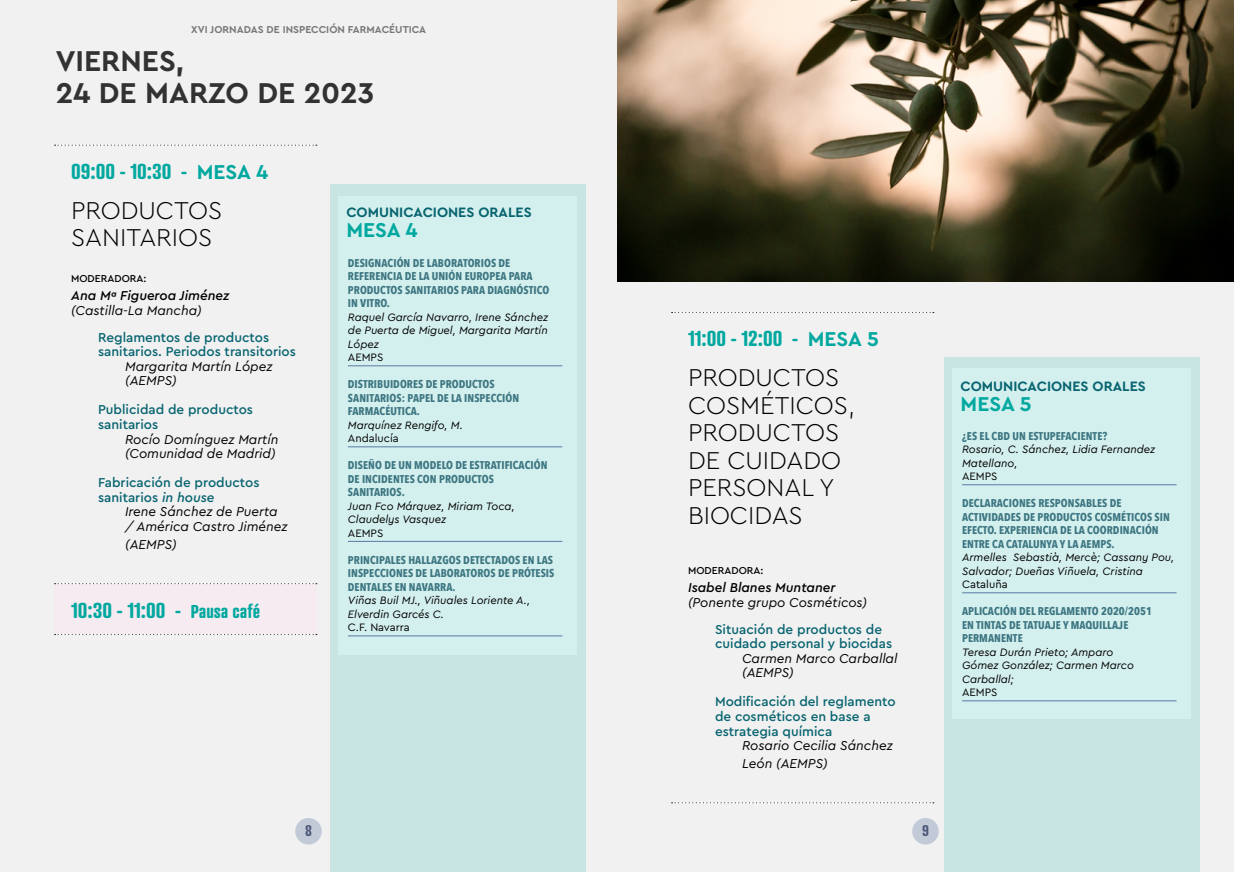
<style>
.page{position:relative;width:1234px;height:872px;background:#fff}
.page>*{position:absolute;margin:0;border:0;box-sizing:border-box;transform-origin:0 0}
.t1{font:700 30px/32.4px "Cera Pro";color:#333232}
.t2{font:300 25.5px/27.5px "Cera Pro";color:#000}
.t3{font:700 21px "Atrament";color:#00a89f}
.t4{font:700 21px "Cera Pro";color:#00a89f}
.t5{font:700 15px "Atrament";color:#1f2951}
.t6{font:700 14.25px "Cera Pro";color:#076470}
.t7{font:500 13.5px/14.5px "Cera Pro";color:#076470}
.t8{font:italic 13.5px/14.5px "Cera Pro";color:#000}
.t9{font:italic 500 13.5px "Cera Pro";color:#000}
.t10{font:700 11.25px/13.5px "Avenir Next Condensed";letter-spacing:.005em;color:#3d7682}
.t11{font:italic 11.25px/13.5px "Cera Pro";color:#000}
.t12{font:11.25px "Cera Pro";color:#000}
.t13{font:700 10.5px "Cera Pro";color:#797979}
.t14{font:500 10.5px "Cera Pro";color:#000}
.s1{font-family:"Cera Pro"}
.s2{font-style:italic}
.s3{font-size:18px}
</style>
<div class="page">
<div style="left:0;top:0;width:1233px;height:872px;background:#f1f1f1"></div>
<div style="left:54px;top:583px;width:262px;height:51px;background:#f5ebf1"></div>
<svg style="left:55px;top:583px;width:262px;height:1px"></svg>
<svg style="left:55px;top:634px;width:262px;height:1px"></svg>
<svg style="left:55px;top:145px;width:262px;height:1px"></svg>
<img style="left:617px;top:0;width:616px;height:281px">
<div style="left:330px;top:184px;width:255px;height:688px;background:#d4f0ee"></div>
<hr style="left:348px;top:365px;width:214px;height:1px;background:#5978a6">
<hr style="left:348px;top:446px;width:214px;height:1px;background:#5978a6">
<hr style="left:348px;top:541px;width:214px;height:1px;background:#5978a6">
<hr style="left:348px;top:635px;width:214px;height:1px;background:#5978a6">
<div style="left:944px;top:357px;width:255px;height:515px;background:#d4f0ee"></div>
<hr style="left:961px;top:484px;width:215px;height:1px;background:#5978a6">
<hr style="left:961px;top:592px;width:215px;height:1px;background:#5978a6">
<hr style="left:961px;top:700px;width:215px;height:1px;background:#5978a6">
<svg style="left:671px;top:312px;width:262px;height:1px"></svg>
<svg style="left:671px;top:802px;width:262px;height:1px"></svg>
<p class="t13" style="left:191px;top:22px;width:236px">XVI JORNADAS DE INSPECCIÓN FARMACÉUTICA</p>
<h1 class="t1" style="left:56px;top:44px;width:320px">VIERNES,<br>24 DE MARZO DE 2023</h1>
<h3 class="t3" style="left:71px;top:158px;width:198px">09:00 - 10:30 - <span class="s1">MESA 4</span></h3>
<h2 class="t2" style="left:71px;top:195px;width:153px">PRODUCTOS<br>SANITARIOS</h2>
<p class="t14" style="left:71px;top:271px;width:77px">MODERADORA:</p>
<p class="t9" style="left:71px;top:287px;width:160px">Ana Mª Figueroa Jiménez</p>
<p class="t8" style="left:71px;top:302px;width:132px">(Castilla-La Mancha)</p>
<p class="t7" style="left:98px;top:329px;width:199px">Reglamentos de productos sanitarios. Periodos transitorios</p>
<p class="t8" style="left:125px;top:358px;width:149px">Margarita Martín López (AEMPS)</p>
<p class="t7" style="left:98px;top:402px;width:156px">Publicidad de productos sanitarios</p>
<p class="t8" style="left:125px;top:431px;width:155px">Rocío Domínguez Martín (Comunidad de Madrid)</p>
<p class="t7" style="left:98px;top:475px;width:163px">Fabricación de productos sanitarios <span class="s2">in house</span></p>
<p class="t8" style="left:125px;top:504px;width:164px">Irene Sánchez de Puerta / América Castro Jiménez</p>
<p class="t8" style="left:125px;top:536px;width:53px">(AEMPS)</p>
<h3 class="t3" style="left:71px;top:596px;width:191px">10:30 - 11:00 - <span class="s3">Pausa café</span></h3>
<p class="t6" style="left:346px;top:203px;width:187px">COMUNICACIONES ORALES</p>
<h3 class="t4" style="left:346px;top:215px;width:73px">MESA 4</h3>
<p class="t10" style="left:348px;top:256px;width:203px">DESIGNACIÓN DE LABORATORIOS DE<br>REFERENCIA DE LA UNIÓN EUROPEA PARA<br>PRODUCTOS SANITARIOS PARA DIAGNÓSTICO<br>IN VITRO.</p>
<p class="t11" style="left:348px;top:310px;width:202px;text-align:justify">Raquel García Navarro, Irene Sánchez de Puerta de Miguel, Margarita Martín López</p>
<p class="t12" style="left:348px;top:350px;width:37px">AEMPS</p>
<p class="t10" style="left:348px;top:377px;width:173px">DISTRIBUIDORES DE PRODUCTOS<br>SANITARIOS: PAPEL DE LA INSPECCIÓN<br>FARMACÉUTICA.</p>
<p class="t11" style="left:348px;top:418px;width:116px">Marquínez Rengifo, M.</p>
<p class="t12" style="left:348px;top:431px;width:52px">Andalucía</p>
<p class="t10" style="left:348px;top:458px;width:201px">DISEÑO DE UN MODELO DE ESTRATIFICACIÓN<br>DE INCIDENTES CON PRODUCTOS<br>SANITARIOS.</p>
<p class="t11" style="left:348px;top:499px;width:168px">Juan Fco Márquez, Miriam Toca,<br>Claudelys Vasquez</p>
<p class="t12" style="left:348px;top:525px;width:37px">AEMPS</p>
<p class="t10" style="left:348px;top:553px;width:208px">PRINCIPALES HALLAZGOS DETECTADOS EN LAS<br>INSPECCIONES DE LABORATOROS DE PRÓTESIS<br>DENTALES EN NAVARRA.</p>
<p class="t11" style="left:348px;top:593px;width:184px">Viñas Buil MJ., Viñuales Loriente A.,<br>Elverdin Garcés C.</p>
<p class="t12" style="left:348px;top:620px;width:63px">C.F. Navarra</p>
<h3 class="t3" style="left:688px;top:325px;width:192px">11:00 - 12:00 - <span class="s1">MESA 5</span></h3>
<h2 class="t2" style="left:688px;top:363px;width:169px">PRODUCTOS<br>COSMÉTICOS,<br>PRODUCTOS<br>DE CUIDADO<br>PERSONAL Y<br>BIOCIDAS</h2>
<p class="t14" style="left:688px;top:563px;width:77px">MODERADORA:</p>
<p class="t9" style="left:688px;top:579px;width:149px">Isabel Blanes Muntaner</p>
<p class="t8" style="left:688px;top:594px;width:181px">(Ponente grupo Cosméticos)</p>
<p class="t7" style="left:715px;top:621px;width:178px">Situación de productos de cuidado personal y biocidas</p>
<p class="t8" style="left:742px;top:650px;width:157px">Carmen Marco Carballal (AEMPS)</p>
<p class="t7" style="left:715px;top:694px;width:182px">Modificación del reglamento de cosméticos en base a estrategia química</p>
<p class="t8" style="left:742px;top:736px;width:152px;line-height:17.9px">Rosario Cecilia Sánchez<br>León (AEMPS)</p>
<h3 class="t5" style="left:305px;top:821px;width:8px">8</h3>
<h3 class="t5" style="left:921px;top:821px;width:8px">9</h3>
<p class="t6" style="left:960px;top:377px;width:187px">COMUNICACIONES ORALES</p>
<h3 class="t4" style="left:960px;top:389px;width:72px">MESA 5</h3>
<p class="t10" style="left:961px;top:429px;width:147px">¿ES EL CBD UN ESTUPEFACIENTE?</p>
<p class="t11" style="left:961px;top:442px;width:195px">Rosario, C. Sánchez, Lidia Fernandez<br>Matellano,</p>
<p class="t12" style="left:961px;top:469px;width:37px">AEMPS</p>
<p class="t10" style="left:961px;top:496px;width:209px">DECLARACIONES RESPONSABLES DE ACTIVIDADES DE PRODUCTOS COSMÉTICOS SIN EFECTO. EXPERIENCIA DE LA COORDINACIÓN ENTRE CA CATALUNYA Y LA AEMPS.</p>
<p class="t11" style="left:961px;top:550px;width:213px">Armelles Sebastià, Mercè; Cassany Pou,<br>Salvador; Dueñas Viñuela, Cristina</p>
<p class="t12" style="left:961px;top:577px;width:47px">Cataluña</p>
<p class="t10" style="left:961px;top:604px;width:191px">APLICACIÓN DEL REGLAMENTO 2020/2051<br>EN TINTAS DE TATUAJE Y MAQUILLAJE<br>PERMANENTE</p>
<p class="t11" style="left:961px;top:645px;width:173px">Teresa Durán Prieto; Amparo<br>Gómez González; Carmen Marco<br>Carballal;</p>
<p class="t12" style="left:961px;top:685px;width:37px">AEMPS</p>
</div>
